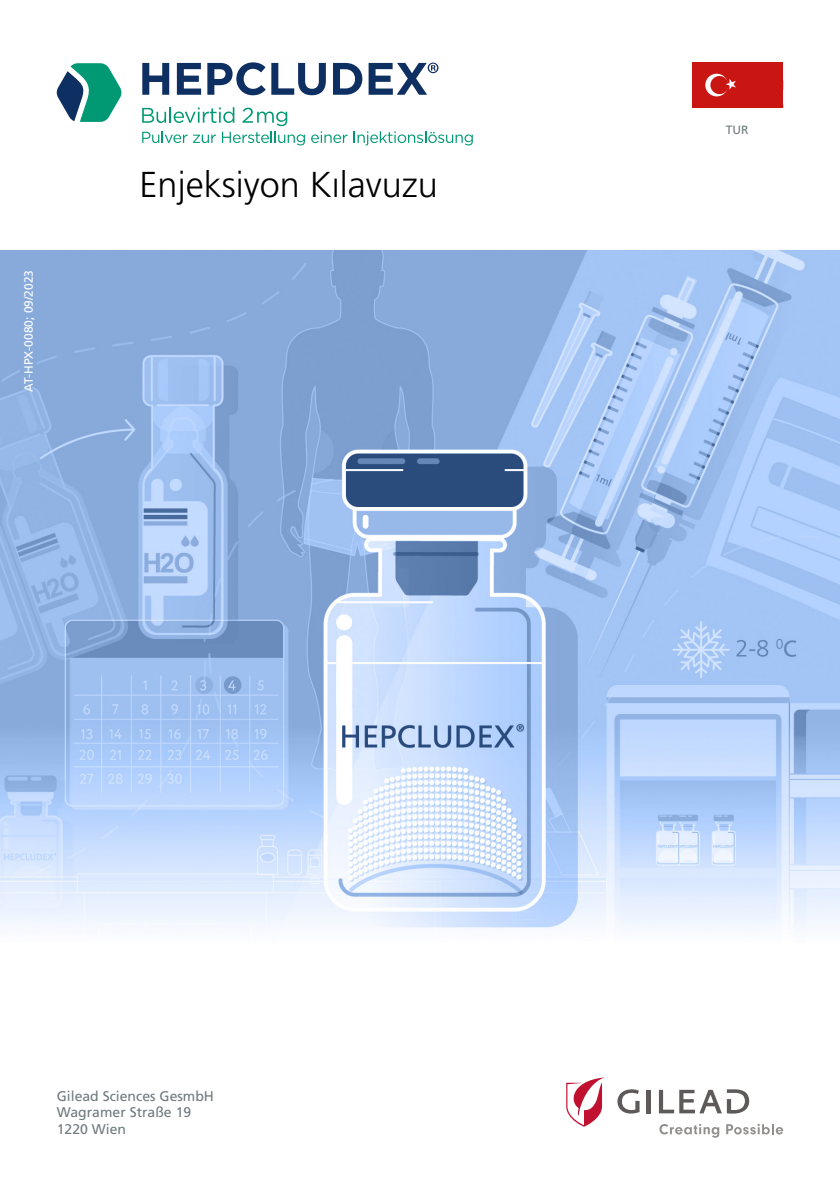
<style>
.page{position:relative;width:840px;height:1191px;background:#fff}
.page>*{position:absolute;margin:0;border:0;box-sizing:border-box;transform-origin:0 0}
.t1{font:300 36px "Frutiger LT Pro";color:#000}
.t2{font:14px/16.8px "Frutiger LT Pro";color:#707a7d}
.t3{font:12px "Frutiger LT Pro";color:#fff}
.t4{font:12px "Frutiger LT Pro";color:#707a7d}
</style>
<div class="page">
<img style="left:0;top:134px;width:839px;height:1004px">
<svg style="left:617px;top:1089px;width:22px;height:24px"></svg>
<hr style="left:646px;top:1089px;width:4px;height:24px;background:#5e5a59">
<svg style="left:658px;top:1089px;width:15px;height:24px"></svg>
<svg style="left:679px;top:1089px;width:69px;height:24px"></svg>
<svg style="left:566px;top:1077px;width:37px;height:49px"></svg>
<svg style="left:659px;top:1123px;width:60px;height:14px"></svg>
<svg style="left:725px;top:1123px;width:57px;height:11px"></svg>
<svg style="left:142px;top:63px;width:27px;height:32px"></svg>
<svg style="left:177px;top:63px;width:24px;height:32px"></svg>
<svg style="left:207px;top:62px;width:58px;height:33px"></svg>
<svg style="left:271px;top:63px;width:55px;height:32px"></svg>
<svg style="left:333px;top:63px;width:29px;height:32px"></svg>
<svg style="left:57px;top:63px;width:65px;height:59px"></svg>
<svg style="left:368px;top:63px;width:70px;height:32px"></svg>
<svg style="left:142px;top:107px;width:163px;height:38px"></svg>
<svg style="left:311px;top:131px;width:36px;height:12px"></svg>
<svg style="left:353px;top:131px;width:119px;height:14px"></svg>
<div style="left:692px;top:62px;width:90px;height:46px;background:#ca1613"></div>
<p class="t3" style="left:22px;top:391px;width:123px;rotate:-90deg">AT-HPX-0080; 09/2023</p>
<h1 class="t1" style="left:139px;top:164px;width:300px">Enjeksiyon Kılavuzu</h1>
<p class="t2" style="left:57px;top:1087px;width:159px">Gilead Sciences GesmbH<br>Wagramer Straße 19<br>1220 Wien</p>
<p class="t4" style="left:725px;top:123px;width:24px">TUR</p>
</div>
